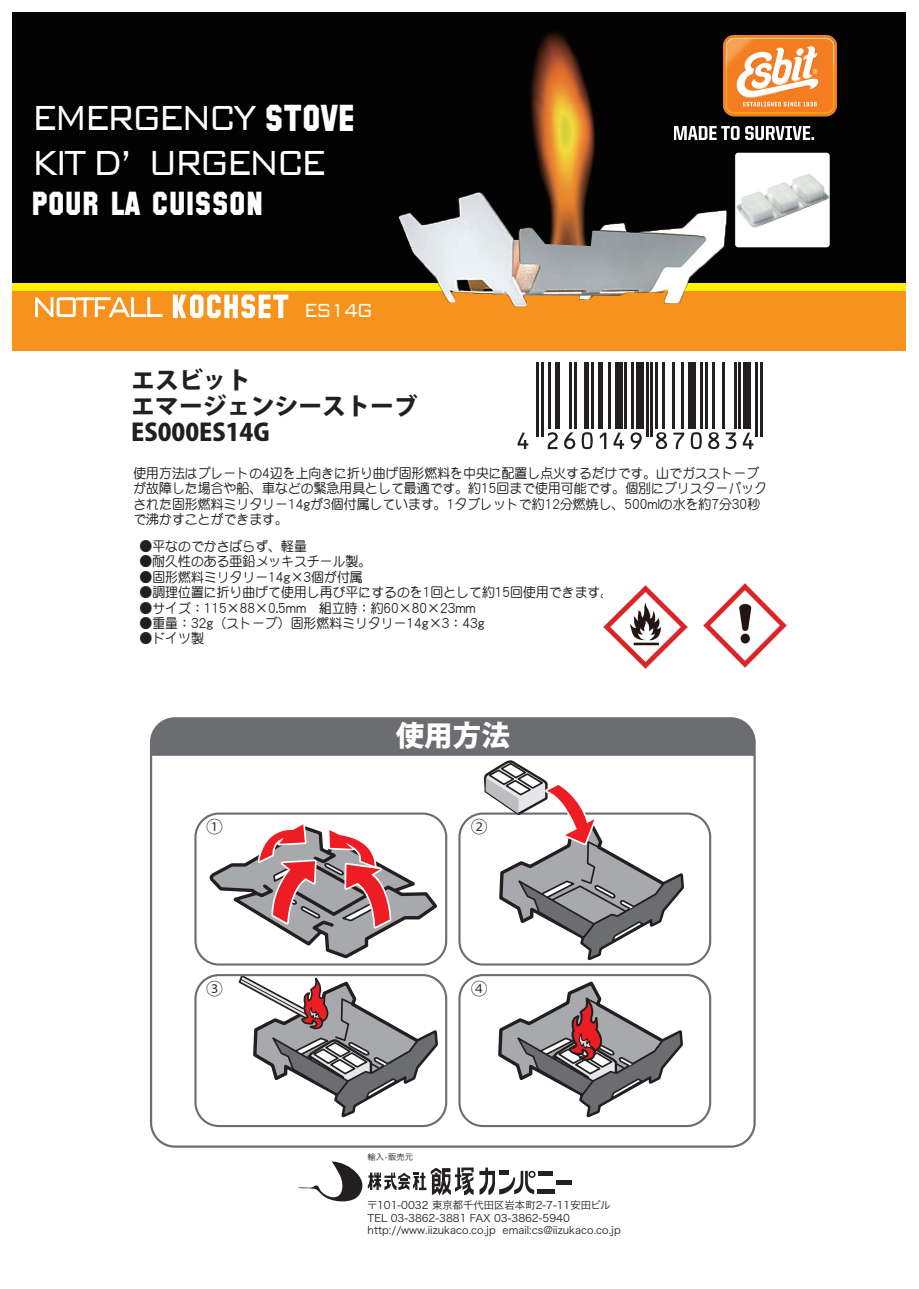
<style>
.page{position:relative;width:919px;height:1289px;background:#fff}
.page>*{position:absolute;margin:0;border:0;box-sizing:border-box;transform-origin:0 0}
.t1{font:300 46.65px "Bank Gothic";letter-spacing:-.1em;color:#fff;scale:.8 1}
.t2{font:37.35px "SF Collegiate Solid";color:#fff}
.t3{font:800 28.5px "Koz Go Pr 6 N";color:#fff}
.t4{font:300 25.35px "Bank Gothic";letter-spacing:-.1em;color:#fff;scale:.8 1}
.t5{font:800 23.85px/26.1px "Koz Go Pr 6 N";color:#231f20}
.t6{font:16.8px "Koz Go Pr 6 N";color:#231f20}
.t7{font:13.5px/15.5px "DF Maru Gothic Md MP RKSJ H";color:#231f20;scale:.96 1}
.t8{font:10.35px/12.5px "Hira Kaku Pro W3";color:#231f20}
.t9{font:8.25px "Hira Kaku Pro W3";color:#231f20}
.s1{font-family:"SF Collegiate Solid";font-weight:400;font-size:37.35px}
</style>
<div class="page">
<div style="left:556px;top:1179px;width:15px;height:5px;background:#231f20"></div>
<hr style="left:538px;top:1171px;width:15px;height:4px;background:#231f20">
<hr style="left:537px;top:1189px;width:17px;height:4px;background:#231f20">
<svg style="left:297px;top:1161px;width:176px;height:41px"></svg>
<svg style="left:479px;top:1167px;width:56px;height:27px"></svg>
<hr style="left:536px;top:362px;width:3px;height:75px;background:#231f20">
<hr style="left:541px;top:362px;width:2px;height:75px;background:#231f20">
<hr style="left:548px;top:362px;width:2px;height:66px;background:#231f20">
<div style="left:555px;top:362px;width:5px;height:66px;background:#231f20"></div>
<hr style="left:569px;top:362px;width:3px;height:66px;background:#231f20">
<hr style="left:574px;top:362px;width:3px;height:66px;background:#231f20">
<hr style="left:584px;top:362px;width:4px;height:66px;background:#231f20">
<hr style="left:591px;top:362px;width:2px;height:66px;background:#231f20">
<div style="left:598px;top:362px;width:5px;height:66px;background:#231f20"></div>
<hr style="left:607px;top:362px;width:3px;height:66px;background:#231f20">
<div style="left:615px;top:362px;width:7px;height:66px;background:#231f20"></div>
<hr style="left:624px;top:362px;width:2px;height:66px;background:#231f20">
<hr style="left:631px;top:362px;width:3px;height:66px;background:#231f20">
<div style="left:636px;top:362px;width:7px;height:66px;background:#231f20"></div>
<hr style="left:646px;top:362px;width:2px;height:75px;background:#231f20">
<hr style="left:650px;top:362px;width:3px;height:75px;background:#231f20">
<hr style="left:655px;top:362px;width:2px;height:66px;background:#231f20">
<hr style="left:662px;top:362px;width:3px;height:66px;background:#231f20">
<hr style="left:672px;top:362px;width:2px;height:66px;background:#231f20">
<hr style="left:681px;top:362px;width:3px;height:66px;background:#231f20">
<div style="left:688px;top:362px;width:7px;height:66px;background:#231f20"></div>
<hr style="left:700px;top:362px;width:3px;height:66px;background:#231f20">
<hr style="left:705px;top:362px;width:2px;height:66px;background:#231f20">
<hr style="left:712px;top:362px;width:2px;height:66px;background:#231f20">
<hr style="left:722px;top:362px;width:2px;height:66px;background:#231f20">
<hr style="left:733px;top:362px;width:3px;height:66px;background:#231f20">
<hr style="left:738px;top:362px;width:3px;height:66px;background:#231f20">
<div style="left:743px;top:362px;width:7px;height:66px;background:#231f20"></div>
<hr style="left:755px;top:362px;width:2px;height:75px;background:#231f20">
<hr style="left:760px;top:362px;width:2px;height:75px;background:#231f20">
<svg style="left:517px;top:432px;width:11px;height:17px"></svg>
<svg style="left:547px;top:432px;width:10px;height:17px"></svg>
<svg style="left:564px;top:432px;width:11px;height:17px"></svg>
<svg style="left:581px;top:432px;width:11px;height:17px"></svg>
<svg style="left:600px;top:432px;width:6px;height:17px"></svg>
<svg style="left:613px;top:432px;width:11px;height:17px"></svg>
<svg style="left:630px;top:432px;width:11px;height:17px"></svg>
<svg style="left:655px;top:432px;width:12px;height:17px"></svg>
<svg style="left:673px;top:432px;width:11px;height:17px"></svg>
<svg style="left:690px;top:432px;width:11px;height:17px"></svg>
<svg style="left:708px;top:432px;width:11px;height:17px"></svg>
<svg style="left:725px;top:432px;width:11px;height:17px"></svg>
<svg style="left:742px;top:432px;width:11px;height:17px"></svg>
<img style="left:703px;top:584px;width:83px;height:83px">
<img style="left:604px;top:585px;width:83px;height:83px">
<svg style="left:238px;top:974px;width:201px;height:147px"></svg>
<svg style="left:498px;top:981px;width:185px;height:137px"></svg>
<div style="left:194px;top:974px;width:253px;height:153px;border:2px solid #6c6d70;border-radius:23px"></div>
<div style="left:458px;top:974px;width:253px;height:153px;border:2px solid #6c6d70;border-radius:23px"></div>
<svg style="left:151px;top:718px;width:603px;height:246px"></svg>
<div style="left:12px;top:13px;width:893px;height:270px;background:#030303"></div>
<div style="left:12px;top:283px;width:893px;height:8px;background:#fff101"></div>
<img style="left:674px;top:36px;width:162px;height:103px">
<div style="left:12px;top:291px;width:893px;height:59px;background:#f7931d"></div>
<svg style="left:35px;top:297px;width:127px;height:20px"></svg>
<svg style="left:173px;top:294px;width:115px;height:24px"></svg>
<img style="left:398px;top:192px;width:328px;height:114px">
<img style="left:522px;top:32px;width:90px;height:214px">
<img style="left:735px;top:153px;width:94px;height:94px">
<h1 class="t1" style="left:31px;top:82px;width:405px">EMERGENCY <span class="s1">STOVE</span></h1>
<h1 class="t1" style="left:31px;top:127px;width:370px">KIT D’ URGENCE</h1>
<h2 class="t2" style="left:31px;top:188px;width:233px">pour la cuisson</h2>
<h3 class="t4" style="left:304px;top:291px;width:88px">ES14G</h3>
<h3 class="t5" style="left:131px;top:367px;width:288px">エスビット<br>エマージェンシーストーブ<br>ES000ES14G</h3>
<p class="t7" style="left:133px;top:465px;width:661px">使用方法はプレートの4辺を上向きに折り曲げ固形燃料を中央に配置し点火するだけです。山でガスストーブが故障した場合や船、車などの緊急用具として最適です。約15回まで使用可能です。個別にブリスターパックされた固形燃料ミリタリー14gが3個付属しています。1タブレットで約12分燃焼し、500mlの水を約7分30秒で沸かすことができます。</p>
<p class="t7" style="left:139px;top:538px;width:176px">●平なのでかさばらず、軽量</p>
<p class="t7" style="left:139px;top:553px;width:243px">●耐久性のある亜鉛メッキスチール製。</p>
<p class="t7" style="left:139px;top:569px;width:234px">●固形燃料ミリタリー14g×3個が付属</p>
<p class="t7" style="left:139px;top:584px;width:495px">●調理位置に折り曲げて使用し再び平にするのを1回として約15回使用できます。</p>
<p class="t7" style="left:139px;top:600px;width:352px">●サイズ：115×88×0.5mm　組立時：約60×80×23mm</p>
<p class="t7" style="left:139px;top:615px;width:361px">●重量：32g（ストーブ）固形燃料ミリタリー14g×3：43g</p>
<p class="t7" style="left:139px;top:631px;width:69px">●ドイツ製</p>
<h3 class="t3" style="left:395px;top:719px;width:116px">使用方法</h3>
<p class="t6" style="left:206px;top:817px;width:18px">①</p>
<p class="t6" style="left:471px;top:817px;width:18px">②</p>
<p class="t6" style="left:206px;top:979px;width:18px">③</p>
<p class="t6" style="left:471px;top:979px;width:18px">④</p>
<p class="t9" style="left:367px;top:1149px;width:47px">輸入•販売元</p>
<p class="t8" style="left:367px;top:1198px;width:255px">〒101-0032 東京都千代田区岩本町2-7-11安田ビル<br>TEL 03-3862-3881 FAX 03-3862-5940 http://www.iizukaco.co.jp email:cs@iizukaco.co.jp</p>
</div>
